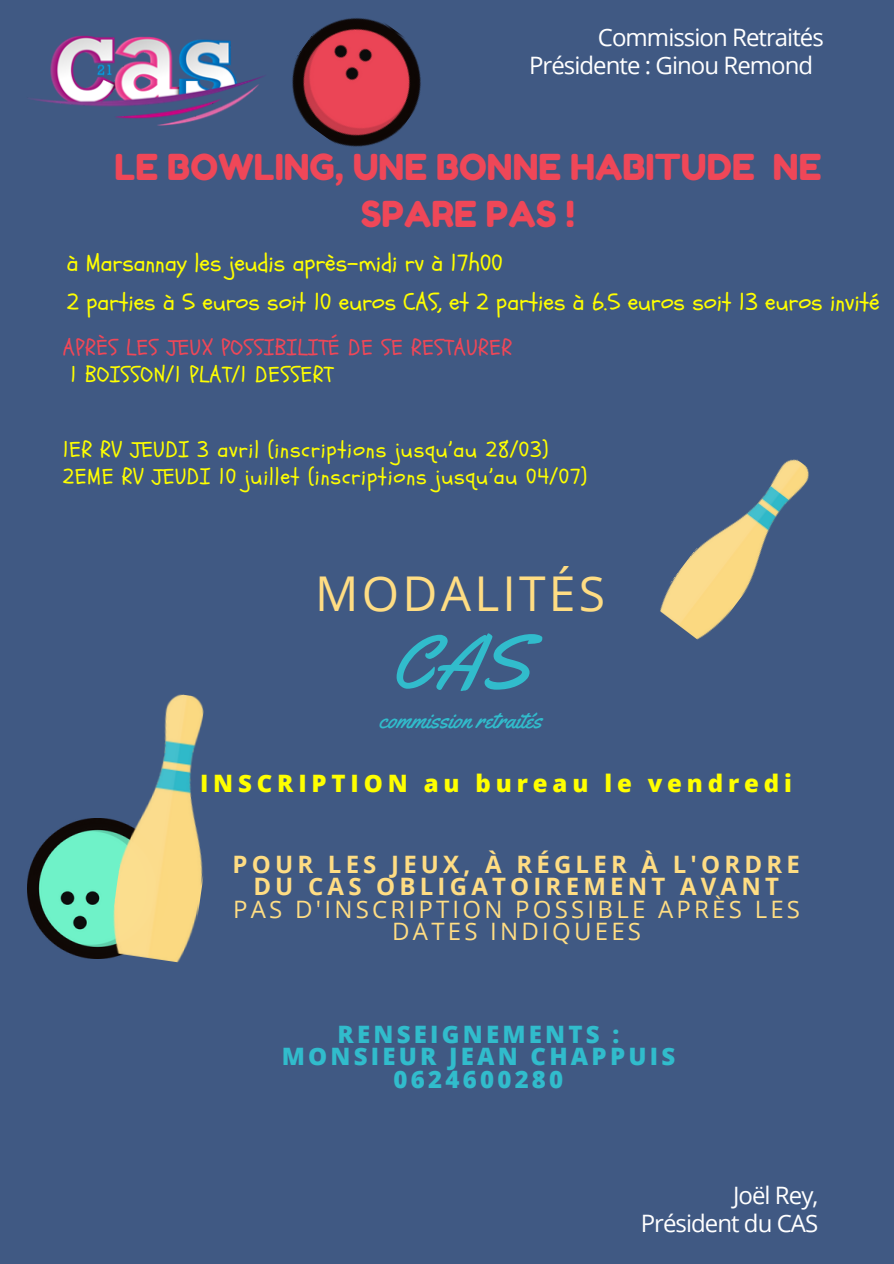
<style>
.page{position:relative;width:894px;height:1264px;background:#fff}
.page>*{position:absolute;margin:0;border:0;box-sizing:border-box;transform-origin:0 0}
.t1{font:76.8px "Yellowtail";color:#31bccc}
.t2{font:48px "Open Sans";letter-spacing:.07em;color:#ffdd83}
.t3{font:35.7px/47.2px "Fredoka One";color:#ef4758;text-align:center}
.t4{font:24px "Schoolbell";color:#ff0}
.t5{font:700 24px/22.5px "Open Sans";letter-spacing:.175em;color:#ffdd83;text-align:center}
.t6{font:24px "Open Sans";letter-spacing:-.04em;color:#fff}
.t7{font:800 24px/22.5px "Open Sans";letter-spacing:.135em;color:#31bccc;text-align:center}
.t8{font:800 24px "Open Sans";letter-spacing:.2em;color:#ff0}
.t9{font:24px "Yellowtail";color:#31bccc}
.t10{font:22.35px "Schoolbell";letter-spacing:.04em;color:#ff0}
.t11{font:22.35px/27px "Schoolbell";letter-spacing:.04em;color:#ef4758}
.s1{color:#ff0}
.s2{font-weight:400}
</style>
<div class="page">
<div style="left:0;top:0;width:893px;height:1263px;background:#405983"></div>
<img style="left:292px;top:18px;width:129px;height:129px">
<img style="left:660px;top:459px;width:149px;height:181px">
<img style="left:27px;top:818px;width:80px;height:140px">
<img style="left:107px;top:694px;width:97px;height:269px">
<img style="left:29px;top:35px;width:235px;height:91px">
<p class="t6" style="left:597px;top:21px;width:227px">Commission Retraités</p>
<h5 class="t6" style="left:529px;top:49px;width:286px">Présidente : Ginou Remond</h5>
<p class="t3" style="left:114px;top:143px;width:708px">LE BOWLING, UNE BONNE HABITUDE NE<br>SPARE PAS !</p>
<p class="t4" style="left:67px;top:247px;width:437px">à Marsannay les jeudis après-midi rv à 17h00</p>
<p class="t4" style="left:67px;top:286px;width:814px">2 parties à 5 euros soit 10 euros CAS, et 2 parties à 6.5 euros soit 13 euros invité</p>
<p class="t11" style="left:70px;top:334px;width:443px;text-indent:-8px">APRÈS LES JEUX POSSIBILITÉ DE SE RESTAURER<br><span class="s1">1 BOISSON/1 PLAT/1 DESSERT</span></p>
<h2 class="t10" style="left:63px;top:435px;width:487px">1ER RV JEUDI 3 avril (inscriptions jusqu’au 28/03)</h2>
<p class="t10" style="left:63px;top:462px;width:526px">2EME RV JEUDI 10 juillet (inscriptions jusqu’au 04/07)</p>
<p class="t2" style="left:315px;top:559px;width:291px">MODALITÉS</p>
<p class="t1" style="left:390px;top:614px;width:142px">CAS</p>
<h4 class="t9" style="left:379px;top:704px;width:164px">commission retraités</h4>
<p class="t8" style="left:200px;top:766px;width:593px">INSCRIPTION au bureau le vendredi</p>
<p class="t5" style="left:232px;top:852px;width:569px">POUR LES JEUX, À RÉGLER À L'ORDRE<br>DU CAS OBLIGATOIREMENT AVANT<br><span class="s2">PAS D'INSCRIPTION POSSIBLE APRÈS LES<br>DATES INDIQUEES</span></p>
<h1 class="t7" style="left:281px;top:1021px;width:395px">RENSEIGNEMENTS :<br>MONSIEUR JEAN CHAPPUIS<br>0624600280</h1>
<p class="t6" style="left:732px;top:1178px;width:87px">Joël Rey,</p>
<p class="t6" style="left:640px;top:1206px;width:179px">Président du CAS</p>
</div>
